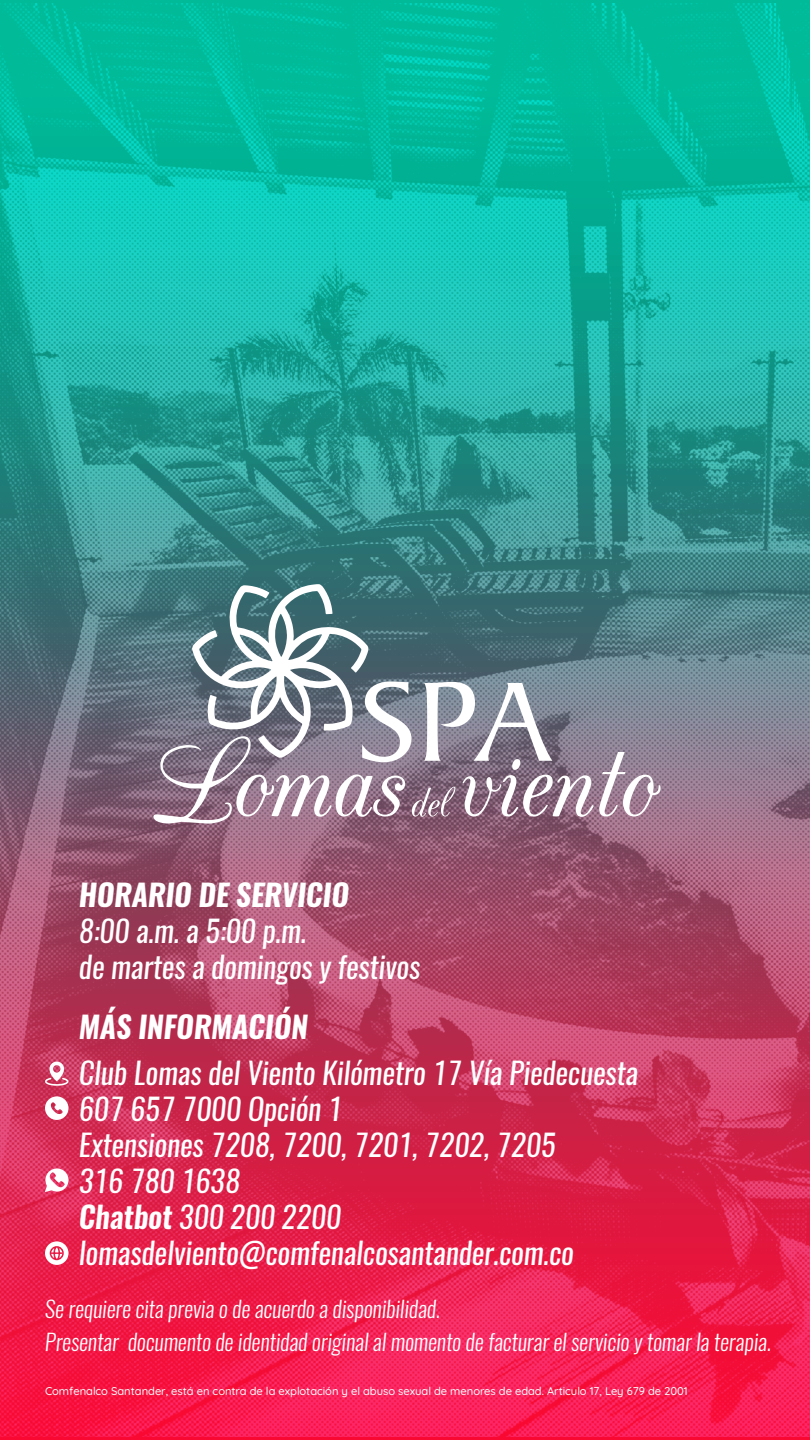
<style>
.page{position:relative;width:810px;height:1440px;background:#fff}
.page>*{position:absolute;margin:0;border:0;box-sizing:border-box;transform-origin:0 0}
.t1{font:129.98px "CAC Champagne";color:#fff}
.t2{font:121.43px "Baker Signet BT";color:#fff}
.t3{font:50.47px "CAC Champagne";color:#fff}
.t4{font:italic 30px/36px "Oswald";letter-spacing:-.005em;color:#fff}
.t5{font:italic 700 30px "Oswald";letter-spacing:-.005em;color:#fff}
.t6{font:italic 300 22.5px/33px "Oswald";letter-spacing:-.005em;color:#fff}
.t7{font:500 11.25px "Quicksand";letter-spacing:-.005em;color:#fff}
.s1{font-weight:600}
</style>
<div class="page">
<img style="left:0;top:0;width:810px;height:1440px">
<svg style="left:45px;top:1241px;width:24px;height:24px"></svg>
<svg style="left:45px;top:1096px;width:24px;height:24px"></svg>
<svg style="left:45px;top:1168px;width:24px;height:24px"></svg>
<svg style="left:45px;top:1062px;width:24px;height:24px"></svg>
<svg style="left:192px;top:584px;width:177px;height:174px"></svg>
<svg style="left:0;top:0;width:1px;height:540px"></svg>
<h2 class="t2" style="left:359px;top:650px;width:194px">SPA</h2>
<h1 class="t1" style="left:149px;top:716px;width:510px">Lomas viento</h1>
<h3 class="t3" style="left:410px;top:778px;width:40px">del</h3>
<p class="t5" style="left:79px;top:874px;width:271px">HORARIO DE SERVICIO</p>
<p class="t4" style="left:79px;top:913px;width:343px">8:00 a.m. a 5:00 p.m.<br>de martes a domingos y festivos</p>
<p class="t5" style="left:79px;top:1005px;width:230px">MÁS INFORMACIÓN</p>
<p class="t4" style="left:79px;top:1055px;width:561px">Club Lomas del Viento Kilómetro 17 Vía Piedecuesta<br>607 657 7000 Opción 1<br>Extensiones 7208, 7200, 7201, 7202, 7205<br>316 780 1638<br><span class="s1">Chatbot</span> 300 200 2200 lomasdelviento@comfenalcosantander.com.co</p>
<p class="t6" style="left:45px;top:1292px;width:728px">Se requiere cita previa o de acuerdo a disponibilidad.<br>Presentar documento de identidad original al momento de facturar el servicio y tomar la terapia.</p>
<p class="t7" style="left:45px;top:1382px;width:644px">Comfenalco Santander, está en contra de la explotación y el abuso sexual de menores de edad. Articulo 17, Ley 679 de 2001</p>
</div>
